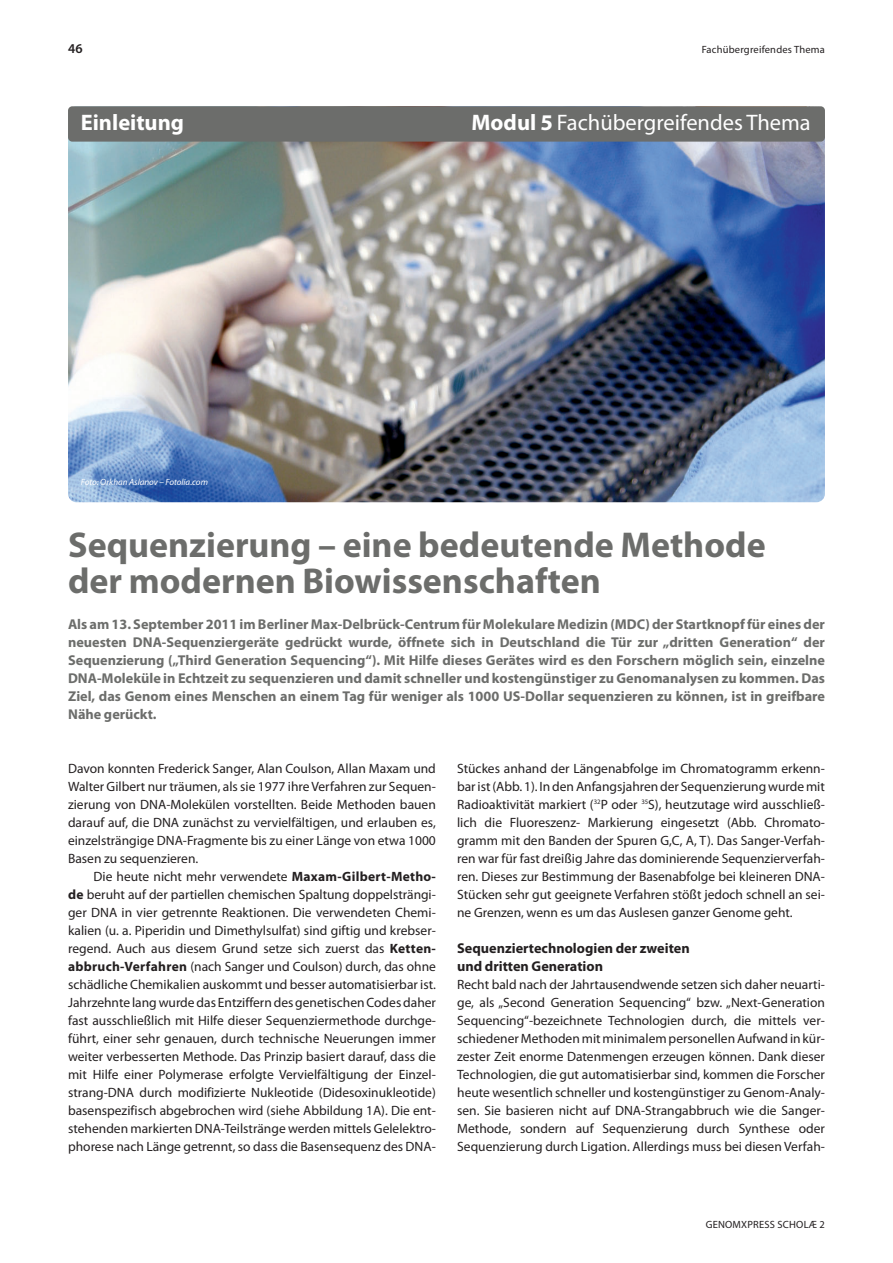
<style>
.page{position:relative;width:893px;height:1263px;background:#fff}
.page>*{position:absolute;margin:0;border:0;box-sizing:border-box;transform-origin:0 0}
.t1{font:700 36px/36px "Myriad Pro";color:#6c6d6b}
.t2{font:22.5px "Myriad Pro";color:#fff}
.t3{font:700 22.5px "Myriad Pro";color:#fff}
.t4{font:700 14.25px/18px "Myriad Pro";color:#6c6d6b;text-align:justify}
.t5{font:700 14.25px/18px "Myriad Pro";color:#231f20}
.t6{font:13.5px/18px "Myriad Pro";color:#231f20;text-align:justify}
.t7{font:600 13.5px "Myriad Pro";color:#231f20}
.t8{font:10.5px "Myriad Pro";letter-spacing:.02em;color:#231f20}
.t9{font:italic 9px "Myriad Pro";color:#fff}
.s1{font-weight:700}
</style>
<div class="page">
<img style="left:68px;top:140px;width:757px;height:362px">
<div style="left:68px;top:106px;width:757px;height:36px;background:#6c6d6b;border-radius:4px"></div>
<p class="t7" style="left:68px;top:43px;width:16px">46</p>
<p class="t8" style="left:702px;top:45px;width:125px">Fachübergreifendes Thema</p>
<h2 class="t3" style="left:81px;top:114px;width:105px">Einleitung</h2>
<h2 class="t2" style="left:471px;top:114px;width:341px"><span class="s1">Modul 5</span> Fachübergreifendes Thema</h2>
<p class="t9" style="left:81px;top:478px;width:129px">Foto: Orkhan Aslanov – Fotolia.com</p>
<h1 class="t1" style="left:68px;top:529px;width:699px">Sequenzierung – eine bedeutende Methode der modernen Biowissenschaften</h1>
<p class="t4" style="left:68px;top:616px;width:759px">Als am 13. September 2011 im Berliner Max-Delbrück-Centrum für Molekulare Medizin (MDC) der Startknopf für eines der neuesten DNA-Sequenziergeräte gedrückt wurde, öffnete sich in Deutschland die Tür zur „dritten Generation“ der Sequenzierung („Third Generation Sequencing“). Mit Hilfe dieses Gerätes wird es den Forschern möglich sein, einzelne DNA-Moleküle in Echtzeit zu sequenzieren und damit schneller und kostengünstiger zu Genomanalysen zu kommen. Das Ziel, das Genom eines Menschen an einem Tag für weniger als 1000 US-Dollar sequenzieren zu können, ist in greifbare Nähe gerückt.</p>
<p class="t6" style="left:68px;top:760px;width:369px">Davon konnten Frederick Sanger, Alan Coulson, Allan Maxam und Walter Gilbert nur träumen, als sie 1977 ihre Verfahren zur Sequen&shy;zierung von DNA-Molekülen vorstellten. Beide Methoden bauen darauf auf, die DNA zunächst zu vervielfältigen, und erlauben es, einzelsträngige DNA-Fragmente bis zu einer Länge von etwa 1000<br>Basen zu sequenzieren.</p>
<p class="t6" style="left:68px;top:868px;width:370px;text-indent:26px">Die heute nicht mehr verwendete <span class="s1">Maxam-Gilbert-Metho&shy;de</span> beruht auf der partiellen chemischen Spaltung doppelsträngi&shy;ger DNA in vier getrennte Reaktionen. Die verwendeten Chemi - kalien (u. a. Piperidin und Dimethylsulfat) sind giftig und krebs er - regend. Auch aus diesem Grund setze sich zuerst das <span class="s1">Ketten - abbruch-Verfahren</span> (nach Sanger und Coulson) durch, das ohne schädliche Chemikalien auskommt und besser automatisierbar ist.<br>Jahrzehnte lang wurde das Entziffern des genetischen Codes daher fast ausschließlich mit Hilfe dieser Sequenziermethode durchge&shy;führt, einer sehr genauen, durch technische Neuerungen immer weiter verbesserten Methode. Das Prinzip basiert darauf, dass die mit Hilfe einer Polymerase erfolgte Vervielfältigung der Einzel&shy;strang-DNA durch modifizierte Nukleotide (Didesoxinukleotide) basenspezifisch ab ge brochen wird (siehe Abbildung 1A). Die ent&shy;stehenden markierten DNA-Teilstränge werden mittels Gelelektro&shy;phorese nach Länge getrennt, so dass die Basensequenz des DNA-</p>
<p class="t6" style="left:457px;top:760px;width:369px">Stückes anhand der Längenabfolge im Chromatogramm erkenn&shy;bar ist (Abb. 1). In den Anfangsjahren der Sequenzierung wurde mit Radioaktivität markiert (<sup>32</sup>P oder <sup>35</sup>S), heutzutage wird ausschließ&shy;lich die Fluoreszenz- Markierung eingesetzt (Abb. Chromato&shy;gramm mit den Banden der Spuren G,C, A, T). Das Sanger-Verfah&shy;ren war für fast dreißig Jahre das dominierende Sequenzierverfah&shy;ren. Dieses zur Bestimmung der Basenabfolge bei kleineren DNA-Stücken sehr gut geeignete Verfahren stößt jedoch schnell an sei&shy;ne Grenzen, wenn es um das Auslesen ganzer Genome geht.</p>
<p class="t5" style="left:457px;top:940px;width:234px">Sequenziertechnologien der zweiten und dritten Generation</p>
<p class="t6" style="left:457px;top:976px;width:369px">Recht bald nach der Jahrtausendwende setzen sich daher neuarti&shy;ge, als „Second Generation Sequencing“ bzw. „Next-Generation Sequencing“-bezeichnete Technologien durch, die mittels ver&shy;schiedener Methoden mit minimalem personellen Aufwand in kür&shy;zester Zeit enorme Datenmengen erzeugen können. Dank dieser Technologien, die gut automatisierbar sind, kommen die Forscher heute wesentlich schneller und kostengünstiger zu Genom-Analy&shy;sen. Sie basieren nicht auf DNA-Strangabbruch wie die Sanger-Methode, sondern auf Sequenzierung durch Synthese oder Sequenzierung durch Ligation. Allerdings muss bei diesen Verfah-</p>
<p class="t8" style="left:706px;top:1221px;width:121px">GENOMXPRESS SCHOLÆ 2</p>
</div>
